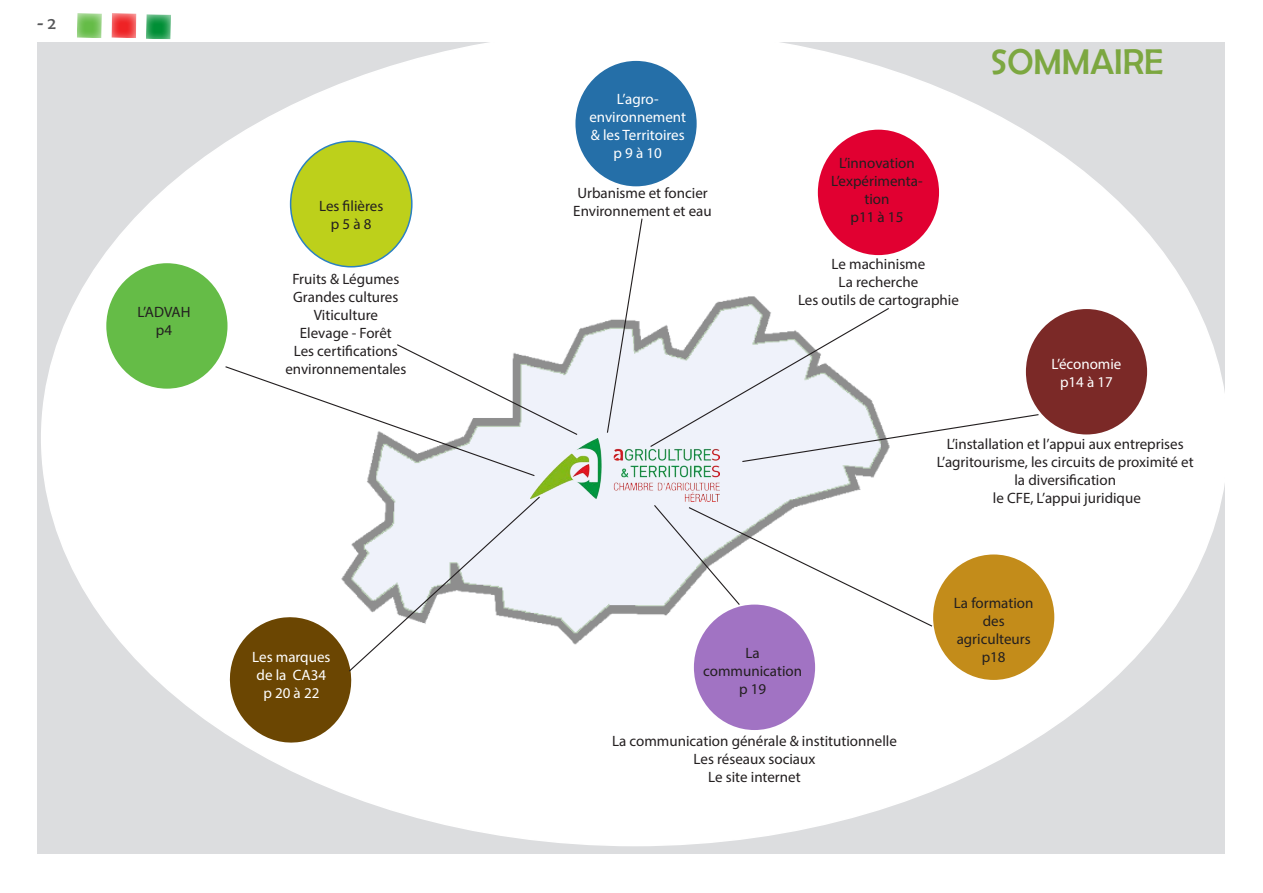
<style>
.page{position:relative;width:1263px;height:893px;background:#fff}
.page>*{position:absolute;margin:0;border:0;box-sizing:border-box;transform-origin:0 0}
.t1{font:36px "Berlin Sans FB";color:#7ca740}
.t2{font:16.5px "Berlin Sans FB";color:#57585a}
.t3{font:15px/18px "Myriad Pro";color:#231f20;text-align:center}
.t4{font:15px/18px "Myriad Pro";color:#fff}
</style>
<div class="page">
<svg style="left:111px;top:13px;width:26px;height:25px"></svg>
<svg style="left:77px;top:13px;width:25px;height:25px"></svg>
<svg style="left:146px;top:14px;width:25px;height:26px"></svg>
<div style="left:37px;top:42px;width:1188px;height:812px;background:#dcdddf"></div>
<div style="left:42px;top:31px;width:1186px;height:814px;background:#fff;border-radius:50%"></div>
<div style="left:106px;top:263px;width:121px;height:126px;background:#65bc47;border-radius:50%"></div>
<div style="left:933px;top:554px;width:121px;height:126px;background:#c38c1a;border-radius:50%"></div>
<div style="left:694px;top:605px;width:121px;height:125px;background:#a173c3;border-radius:50%"></div>
<div style="left:291px;top:141px;width:121px;height:126px;background:#bdd01b;border-radius:50%"></div>
<div style="left:290px;top:141px;width:123px;height:126px;border:2px solid #2b81c2;border-radius:50%"></div>
<div style="left:575px;top:61px;width:122px;height:125px;background:#256fa8;border-radius:50%"></div>
<div style="left:818px;top:130px;width:121px;height:125px;background:#e10031;border-radius:50%"></div>
<div style="left:1026px;top:309px;width:121px;height:125px;background:#7b2927;border-radius:50%"></div>
<img style="left:367px;top:296px;width:514px;height:385px">
<img style="left:530px;top:439px;width:189px;height:63px">
<svg style="left:606px;top:218px;width:37px;height:216px"></svg>
<svg style="left:224px;top:343px;width:355px;height:134px"></svg>
<svg style="left:649px;top:307px;width:391px;height:156px"></svg>
<svg style="left:653px;top:504px;width:280px;height:124px"></svg>
<svg style="left:225px;top:495px;width:316px;height:252px"></svg>
<p class="t2" style="left:37px;top:14px;width:20px">- 2</p>
<p class="t3" style="left:138px;top:303px;width:54px">L’ADVAH</p>
<p class="t3" style="left:156px;top:321px;width:18px">p4</p>
<p class="t3" style="left:319px;top:197px;width:66px">Les filières</p>
<p class="t3" style="left:331px;top:215px;width:42px">p 5 à 8</p>
<p class="t3" style="left:292px;top:269px;width:108px">Fruits &amp; Légumes<br>Grandes cultures<br>Viticulture<br>Elevage - Forêt</p>
<p class="t3" style="left:294px;top:341px;width:106px">Les certifications</p>
<p class="t3" style="left:285px;top:359px;width:123px">environnementales</p>
<p class="t4" style="left:252px;top:648px;width:80px">Les marques</p>
<p class="t4" style="left:257px;top:666px;width:71px">de la CA34</p>
<p class="t4" style="left:263px;top:684px;width:58px">p 20 à 22</p>
<p class="t4" style="left:617px;top:90px;width:43px">L’agro-</p>
<p class="t4" style="left:589px;top:108px;width:98px">environnement &amp; les Territoires</p>
<p class="t4" style="left:613px;top:144px;width:50px">p 9 à 10</p>
<p class="t3" style="left:577px;top:184px;width:132px">Urbanisme et foncier</p>
<p class="t3" style="left:573px;top:202px;width:140px">Environnement et eau</p>
<p class="t3" style="left:839px;top:154px;width:77px">L’innovation</p>
<p class="t3" style="left:831px;top:172px;width:93px">L’expérimenta&shy;tion</p>
<p class="t3" style="left:850px;top:208px;width:54px">p11 à 15</p>
<p class="t3" style="left:832px;top:255px;width:95px">Le machinisme</p>
<p class="t3" style="left:798px;top:273px;width:162px">La recherche<br>Les outils de cartographie</p>
<p class="t1" style="left:991px;top:42px;width:174px">SOMMAIRE</p>
<p class="t4" style="left:1051px;top:355px;width:71px">L’économie</p>
<p class="t4" style="left:1060px;top:373px;width:54px">p14 à 17</p>
<p class="t3" style="left:947px;top:434px;width:238px">L’installation et l’appui aux entreprises</p>
<p class="t3" style="left:937px;top:452px;width:259px">L’agritourisme, les circuits de proximité et</p>
<p class="t3" style="left:1014px;top:470px;width:103px">la diversification</p>
<p class="t3" style="left:993px;top:488px;width:150px">le CFE, L’appui juridique</p>
<p class="t3" style="left:703px;top:644px;width:100px">La communication</p>
<p class="t3" style="left:739px;top:680px;width:29px">p 19</p>
<p class="t3" style="left:612px;top:732px;width:286px">La communication générale &amp; institutionnelle</p>
<p class="t3" style="left:694px;top:750px;width:123px">Les réseaux sociaux</p>
<p class="t3" style="left:708px;top:768px;width:94px">Le site internet</p>
<p class="t3" style="left:954px;top:594px;width:81px">La formation des</p>
<p class="t3" style="left:957px;top:630px;width:76px">agriculteurs</p>
<p class="t3" style="left:982px;top:648px;width:25px">p18</p>
</div>
